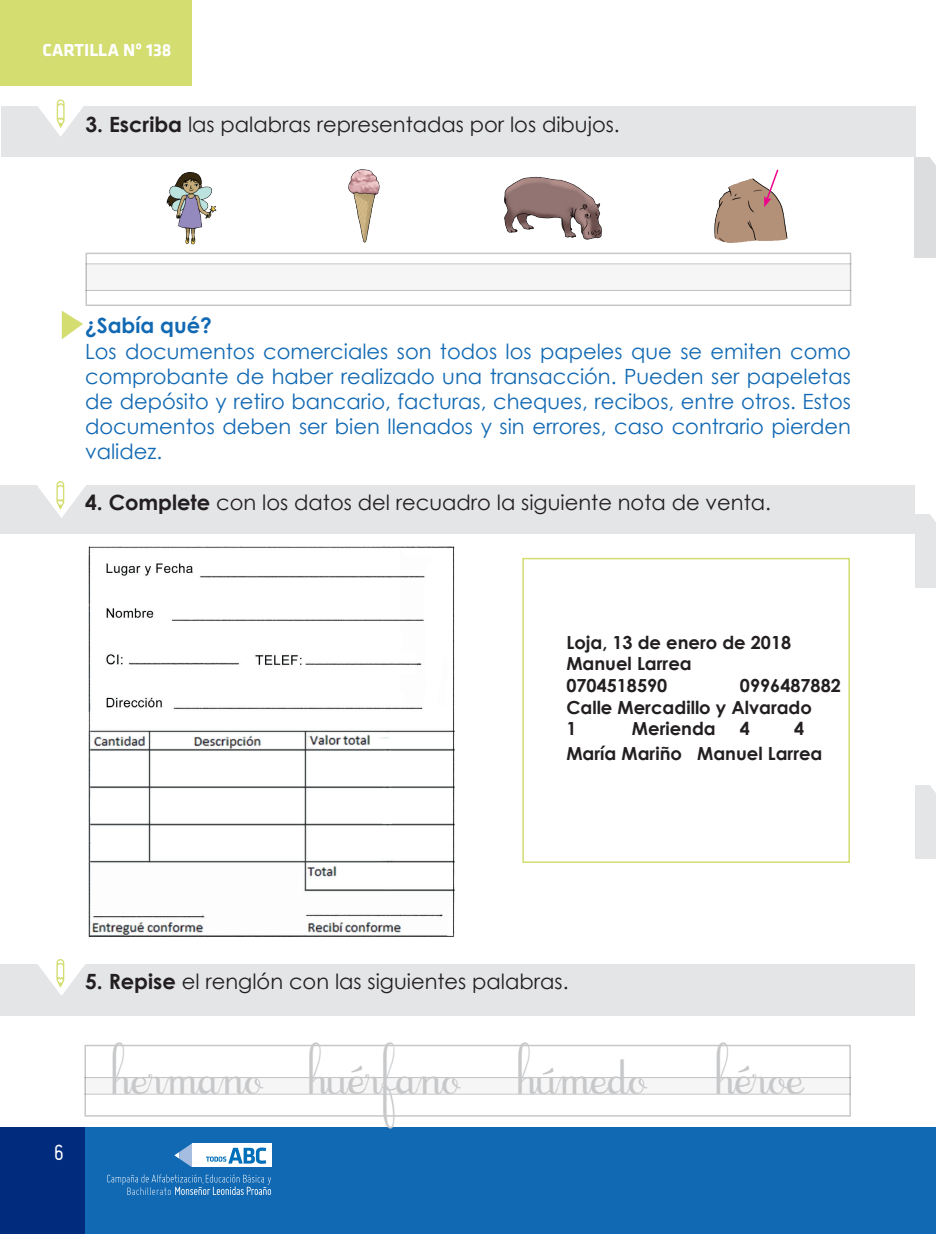
<style>
.page{position:relative;width:936px;height:1234px;background:#fff}
.page>*{position:absolute;margin:0;border:0;box-sizing:border-box;transform-origin:0 0}
.t1{font:37.5px "Cursif";color:#c7c8ca}
.t2{font:24px "Miso";color:#fff}
.t3{font:21px/25.2px "Century Gothic";color:#1269b3;text-align:justify}
.t4{font:21px "Century Gothic";color:#231f20}
.t5{font:700 21px "Century Gothic";color:#1269b3}
.t6{font:700 18px/21.6px "Century Gothic";color:#231f20}
.t7{font:700 18px "Klavika";color:#fff}
.t8{font:300 9.75px "Miso";color:#fff}
.s1{font-weight:700}
</style>
<div class="page">
<div style="left:915px;top:1127px;width:20px;height:106px;background:#1269b3"></div>
<div style="left:0;top:0;width:191px;height:85px;background:#d3dd70"></div>
<div style="left:0;top:1127px;width:914px;height:106px;background:#1269b3"></div>
<div style="left:1px;top:1127px;width:84px;height:106px;background:#012b7d"></div>
<svg style="left:174px;top:1143px;width:18px;height:23px"></svg>
<div style="left:192px;top:1142px;width:79px;height:24px;background:#fff"></div>
<svg style="left:206px;top:1147px;width:60px;height:16px"></svg>
<svg style="left:107px;top:1174px;width:164px;height:20px"></svg>
<div style="left:0;top:963px;width:914px;height:52px;background:#e4e5e7"></div>
<div style="left:0;top:485px;width:914px;height:48px;background:#e4e5e7"></div>
<svg style="left:36px;top:959px;width:51px;height:36px"></svg>
<svg style="left:37px;top:481px;width:49px;height:37px"></svg>
<div style="left:914px;top:157px;width:21px;height:100px;background:#dcdddf"></div>
<div style="left:915px;top:514px;width:20px;height:73px;background:#e4e5e7"></div>
<div style="left:915px;top:785px;width:20px;height:73px;background:#e4e5e7"></div>
<svg style="left:62px;top:311px;width:21px;height:28px"></svg>
<svg style="left:930px;top:514px;width:5px;height:6px"></svg>
<svg style="left:930px;top:785px;width:5px;height:7px"></svg>
<svg style="left:930px;top:157px;width:5px;height:7px"></svg>
<div style="left:84px;top:1077px;width:766px;height:16px;background:#f6f6f7"></div>
<hr style="left:84px;top:1076px;width:766px;height:1px;background:#231f20">
<hr style="left:84px;top:1093px;width:766px;height:1px;background:#231f20">
<div style="left:522px;top:557px;width:327px;height:305px;border:2px solid #d3dd70"></div>
<svg style="left:543px;top:1068px;width:10px;height:6px"></svg>
<img style="left:69px;top:533px;width:409px;height:404px">
<div style="left:1px;top:105px;width:914px;height:51px;background:#e4e5e7"></div>
<svg style="left:35px;top:99px;width:51px;height:38px"></svg>
<div style="left:85px;top:264px;width:766px;height:26px;background:#f6f6f7"></div>
<hr style="left:85px;top:290px;width:766px;height:1px;background:#231f20">
<hr style="left:85px;top:263px;width:766px;height:1px;background:#231f20">
<img style="left:166px;top:172px;width:51px;height:73px">
<img style="left:348px;top:169px;width:32px;height:74px">
<img style="left:504px;top:176px;width:98px;height:64px">
<img style="left:714px;top:178px;width:74px;height:64px">
<svg style="left:764px;top:169px;width:15px;height:38px"></svg>
<p class="t7" style="left:43px;top:40px;width:130px">CARTILLA Nº 138</p>
<p class="t4" style="left:85px;top:109px;width:535px"><span class="s1">3. Escriba</span> las palabras representadas por los dibujos.</p>
<p class="t5" style="left:85px;top:310px;width:128px">¿Sabía qué?</p>
<p class="t3" style="left:85px;top:338px;width:767px">Los documentos comerciales son todos los papeles que se emiten como comprobante de haber realizado una transacción. Pueden ser papeletas de depósito y retiro bancario, facturas, cheques, recibos, entre otros. Estos documentos deben ser bien llenados y sin errores, caso contrario pierden validez.</p>
<p class="t4" style="left:85px;top:487px;width:687px"><span class="s1">4. Complete</span> con los datos del recuadro la siguiente nota de venta.</p>
<p class="t6" style="left:566px;top:630px;width:226px">Loja, 13 de enero de 2018<br>Manuel Larrea<br>0704518590</p>
<p class="t6" style="left:566px;top:673px;width:276px;text-indent:173px">0996487882<br>Calle Mercadillo y Alvarado<br>1</p>
<p class="t6" style="left:632px;top:716px;width:85px">Merienda</p>
<p class="t6" style="left:740px;top:716px;width:12px">4</p>
<p class="t6" style="left:566px;top:715px;width:257px;line-height:25.2px;text-indent:227px">4<br>María Mariño Manuel Larrea</p>
<p class="t4" style="left:85px;top:966px;width:485px"><span class="s1">5. Repise</span> el renglón con las siguientes palabras.</p>
<p class="t2" style="left:54px;top:1138px;width:11px">6</p>
<h1 class="t1" style="left:113px;top:1058px;width:349px">hermano huérfano</h1>
<h1 class="t1" style="left:518px;top:1058px;width:130px">humedo</h1>
<h1 class="t1" style="left:716px;top:1058px;width:88px">héroe</h1>
<p class="t8" style="left:202px;top:1173px;width:3px">,</p>
</div>
